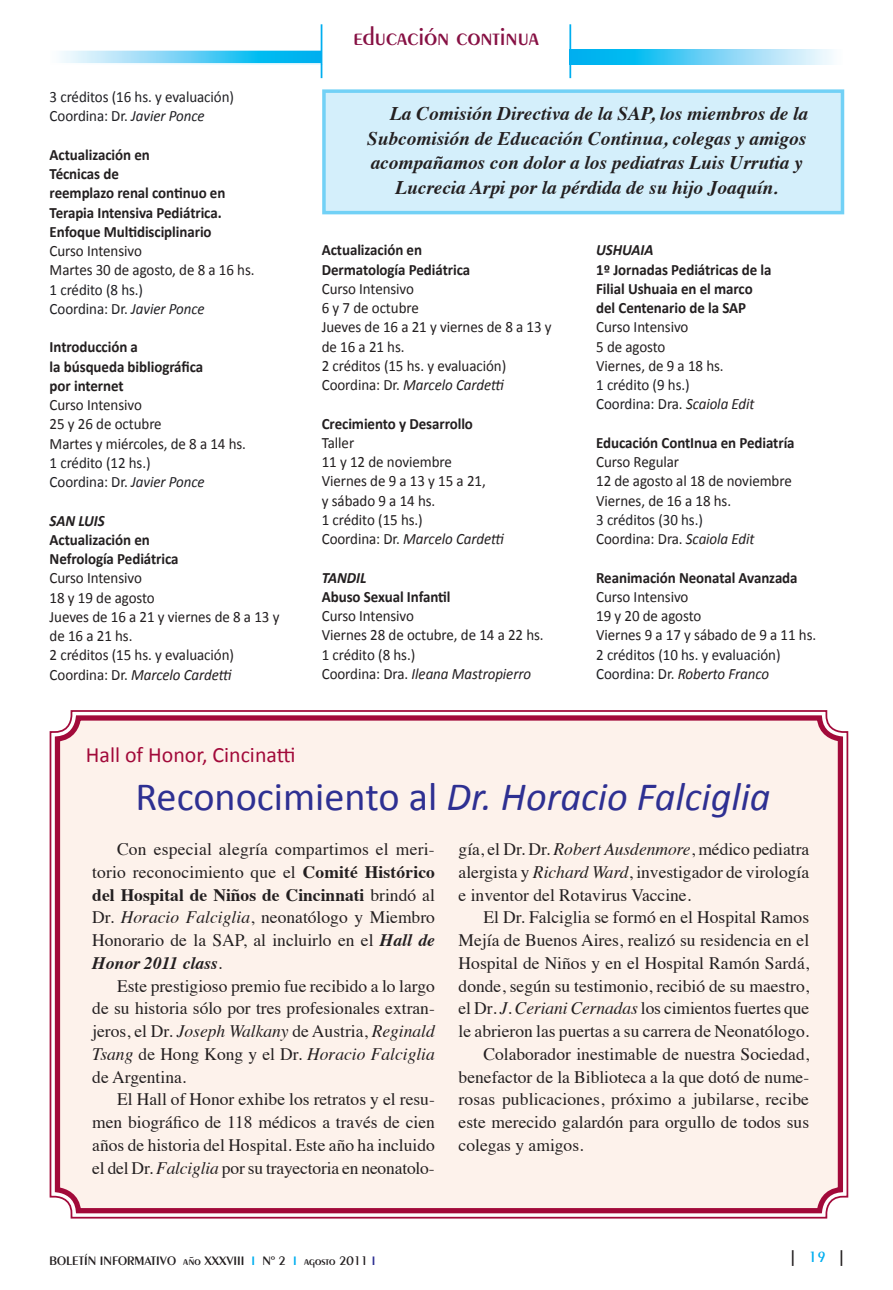
<style>
.page{position:relative;width:893px;height:1290px;background:#fff}
.page>*{position:absolute;margin:0;border:0;box-sizing:border-box;transform-origin:0 0}
.t1{font:italic 40.25px "Calibri";color:#2e3092}
.t2{font:600 26.25px "Peignot";color:#871144}
.t3{font:21.88px "Calibri";color:#a20a3a}
.t4{font:italic 700 19.25px "Times";color:#231f20}
.t5{font:17.5px/22.8px "Times";color:#231f20;text-align:justify}
.t6{font:15.75px/19.2px "Calibri";letter-spacing:-.005em;color:#231f20;scale:.95 1}
.t7{font:700 15.75px/19.2px "Calibri";letter-spacing:-.005em;color:#231f20;scale:.95 1}
.t8{font:15.75px/19.2px "Calibri";letter-spacing:-.005em;color:#202024;scale:.95 1}
.t9{font:italic 700 15.75px "Calibri";letter-spacing:-.005em;color:#231f20;scale:.95 1}
.t10{font:700 15.75px "Peignot";color:#231f20}
.t11{font:600 13.12px "Peignot";color:#231f20}
.s1{font-style:italic}
.s2{color:#231f20}
.s3{font-style:italic;color:#231f20}
.s4{font-style:normal}
.s5{font-weight:700}
.s6{font-weight:700;font-style:italic}
.s7{color:#00aeef}
.s8{color:#2e3092}
.s9{font-weight:600;color:#00aeef}
</style>
<div class="page">
<hr style="left:569px;top:24px;width:2px;height:54px;background:#00aeef">
<svg style="left:60px;top:52px;width:260px;height:10px;background:#67d1f5"></svg>
<div style="left:48px;top:49px;width:275px;height:16px;border:2px solid #fff"></div>
<svg style="left:571px;top:50px;width:262px;height:14px;background:#66d0f5"></svg>
<hr style="left:321px;top:24px;width:1px;height:54px;background:#00aeef">
<div style="left:324px;top:91px;width:518px;height:122px;background:#d4effb"></div>
<div style="left:322px;top:89px;width:522px;height:125px;border:4px solid #72d1f6"></div>
<div style="left:49px;top:710px;width:800px;height:509px;background:#fdf2eb"></div>
<div style="left:55px;top:715px;width:788px;height:498px;border:5px solid #a20a3a;border-radius:21px"></div>
<p class="t8" style="left:50px;top:86px;width:196px">3 créditos (16 hs. y evaluación)<br>Coordina: Dr. <span class="s1">Javier Ponce</span></p>
<p class="t7" style="left:50px;top:144px;width:187px">Actualización en<br>Técnicas de<br>reemplazo renal continuo en<br>Terapia Intensiva Pediátrica.<br>Enfoque Multidisciplinario</p>
<p class="t6" style="left:50px;top:240px;width:217px">Curso Intensivo<br>Martes 30 de agosto, de 8 a 16 hs.</p>
<p class="t8" style="left:50px;top:279px;width:165px">1 crédito (8 hs.)<br>Coordina: Dr. <span class="s1">Javier Ponce</span></p>
<p class="t7" style="left:50px;top:337px;width:163px">Introducción a<br>la búsqueda bibliográfica por internet</p>
<p class="t6" style="left:50px;top:394px;width:208px">Curso Intensivo<br>25 y 26 de octubre<br>Martes y miércoles, de 8 a 14 hs.</p>
<p class="t8" style="left:50px;top:452px;width:165px">1 crédito (12 hs.)<br>Coordina: Dr. <span class="s1">Javier Ponce</span></p>
<p class="t9" style="left:50px;top:511px;width:60px">SAN LUIS</p>
<p class="t7" style="left:50px;top:529px;width:137px">Actualización en<br>Nefrología Pediátrica</p>
<p class="t6" style="left:50px;top:568px;width:243px">Curso Intensivo<br>18 y 19 de agosto<br>Jueves de 16 a 21 y viernes de 8 a 13 y de 16 a 21 hs.<br>2 créditos (15 hs. y evaluación)<br>Coordina: Dr. <span class="s1">Marcelo Cardetti</span></p>
<h2 class="t2" style="left:353px;top:21px;width:188px">educación continua</h2>
<p class="t4" style="left:390px;top:95px;width:419px">La Comisión Directiva de la SAP, los miembros de la</p>
<p class="t4" style="left:367px;top:120px;width:441px">Subcomisión de Educación Continua, colegas y amigos</p>
<p class="t4" style="left:371px;top:144px;width:434px">acompañamos con dolor a los pediatras Luis Urrutia y</p>
<p class="t4" style="left:395px;top:169px;width:384px">Lucrecia Arpi por la pérdida de su hijo Joaquín.</p>
<p class="t7" style="left:322px;top:240px;width:158px">Actualización en<br>Dermatología Pediátrica</p>
<p class="t6" style="left:322px;top:278px;width:243px">Curso Intensivo<br>6 y 7 de octubre<br>Jueves de 16 a 21 y viernes de 8 a 13 y de 16 a 21 hs.<br>2 créditos (15 hs. y evaluación)<br>Coordina: Dr. <span class="s1">Marcelo Cardetti</span></p>
<p class="t7" style="left:322px;top:413px;width:161px">Crecimiento y Desarrollo</p>
<p class="t6" style="left:322px;top:432px;width:193px">Taller<br>11 y 12 de noviembre<br>Viernes de 9 a 13 y 15 a 21,<br>y sábado 9 a 14 hs.<br>1 crédito (15 hs.)<br>Coordina: Dr. <span class="s1">Marcelo Cardetti</span></p>
<p class="t9" style="left:322px;top:568px;width:48px">TANDIL</p>
<p class="t7" style="left:322px;top:586px;width:137px">Abuso Sexual Infantil</p>
<p class="t6" style="left:322px;top:605px;width:235px">Curso Intensivo<br>Viernes 28 de octubre, de 14 a 22 hs.<br>1 crédito (8 hs.)<br>Coordina: Dra. <span class="s1">Ileana Mastropierro</span></p>
<p class="t9" style="left:596px;top:240px;width:62px">USHUAIA</p>
<p class="t7" style="left:596px;top:259px;width:186px">1º Jornadas Pediátricas de la<br>Filial Ushuaia en el marco del Centenario de la SAP</p>
<p class="t6" style="left:596px;top:317px;width:136px">Curso Intensivo<br>5 de agosto<br>Viernes, de 9 a 18 hs.</p>
<p class="t8" style="left:596px;top:374px;width:168px">1 crédito (9 hs.)<br>Coordina: <span class="s2">Dra.</span> <span class="s3">Scaiola Edit</span></p>
<p class="t7" style="left:596px;top:432px;width:210px">Educación ContInua en Pediatría</p>
<p class="t6" style="left:596px;top:451px;width:207px">Curso Regular<br>12 de agosto al 18 de noviembre<br>Viernes, de 16 a 18 hs.</p>
<p class="t8" style="left:596px;top:509px;width:168px">3 créditos (30 hs.)<br><span class="s2">Coordina: Dra.</span> <span class="s3">Scaiola Edit</span></p>
<p class="t7" style="left:596px;top:567px;width:214px">Reanimación Neonatal Avanzada</p>
<p class="t6" style="left:596px;top:586px;width:233px">Curso Intensivo<br>19 y 20 de agosto<br>Viernes 9 a 17 y sábado de 9 a 11 hs.</p>
<p class="t8" style="left:596px;top:644px;width:196px">2 créditos (10 hs. y evaluación)<br>Coordina: <span class="s2">Dr.</span> <span class="s3">Roberto Franco</span></p>
<p class="t3" style="left:86px;top:741px;width:211px">Hall of Honor, Cincinatti</p>
<h1 class="t1" style="left:136px;top:771px;width:637px"><span class="s4">Reconocimiento al</span> Dr. Horacio Falciglia</h1>
<p class="t5" style="left:92px;top:836px;width:344px;text-indent:25px">Con especial alegría compartimos el meri&shy;torio reconocimiento que el <span class="s5">Comité Histórico del hospital de Niños de Cincinnati</span> brindó al Dr. <span class="s1">Horacio Falciglia</span>, neonatólogo y Miembro Honorario de la SAP, al incluirlo en el <span class="s6">Hall de Honor 2011 class</span>.</p>
<p class="t5" style="left:92px;top:973px;width:344px;text-indent:25px">Este prestigioso premio fue recibido a lo largo de su historia sólo por tres profesionales extran&shy;jeros, el Dr. <span class="s1">Joseph Walkany</span> de Austria, <span class="s1">Reginald Tsang</span> de Hong Kong y el Dr. <span class="s1">Horacio Falciglia </span>de Argentina.</p>
<p class="t5" style="left:92px;top:1086px;width:344px;text-indent:25px">El Hall of Honor exhibe los retratos y el resu&shy;men biográfico de 118 médicos a través de cien años de historia del Hospital. Este año ha incluido el del Dr. <span class="s1">Falciglia</span> por su trayectoria en neonatolo-</p>
<p class="t5" style="left:459px;top:836px;width:352px">gía, el Dr. Dr. <span class="s1">Robert Ausdenmore</span>, médico pediatra alergista y <span class="s1">Richard Ward</span>, investigador de virología e inventor del Rotavirus Vaccine.</p>
<p class="t5" style="left:483px;top:904px;width:327px">El Dr. Falciglia se formó en el Hospital Ramos</p>
<p class="t5" style="left:459px;top:927px;width:352px">Mejía de Buenos Aires, realizó su residencia en el</p>
<p class="t5" style="left:459px;top:950px;width:352px">Hospital de Niños y en el Hospital Ramón Sardá,</p>
<p class="t5" style="left:459px;top:973px;width:352px">donde, según su testimonio, recibió de su maestro,</p>
<p class="t5" style="left:459px;top:995px;width:352px">el Dr<span class="s1">. J. Ceriani Cernadas</span> los cimientos fuertes que</p>
<p class="t5" style="left:459px;top:1018px;width:352px">le abrieron las puertas a su carrera de Neonatólogo.</p>
<p class="t5" style="left:483px;top:1041px;width:327px">Colaborador inestimable de nuestra Sociedad,</p>
<p class="t5" style="left:459px;top:1064px;width:352px">benefactor de la Biblioteca a la que dotó de nume-</p>
<p class="t5" style="left:459px;top:1086px;width:352px">rosas publicaciones, próximo a jubilarse, recibe</p>
<p class="t5" style="left:459px;top:1109px;width:352px">este merecido galardón para orgullo de todos sus</p>
<p class="t5" style="left:459px;top:1132px;width:126px">colegas y amigos.</p>
<p class="t11" style="left:50px;top:1252px;width:327px">BOLETÍN INFORMATIVO año XXXVIII <span class="s7">I</span> Nº 2 <span class="s7">I</span> agosto 2011 <span class="s8">I</span></p>
<p class="t10" style="left:791px;top:1248px;width:54px">| <span class="s9">19</span> |</p>
</div>
